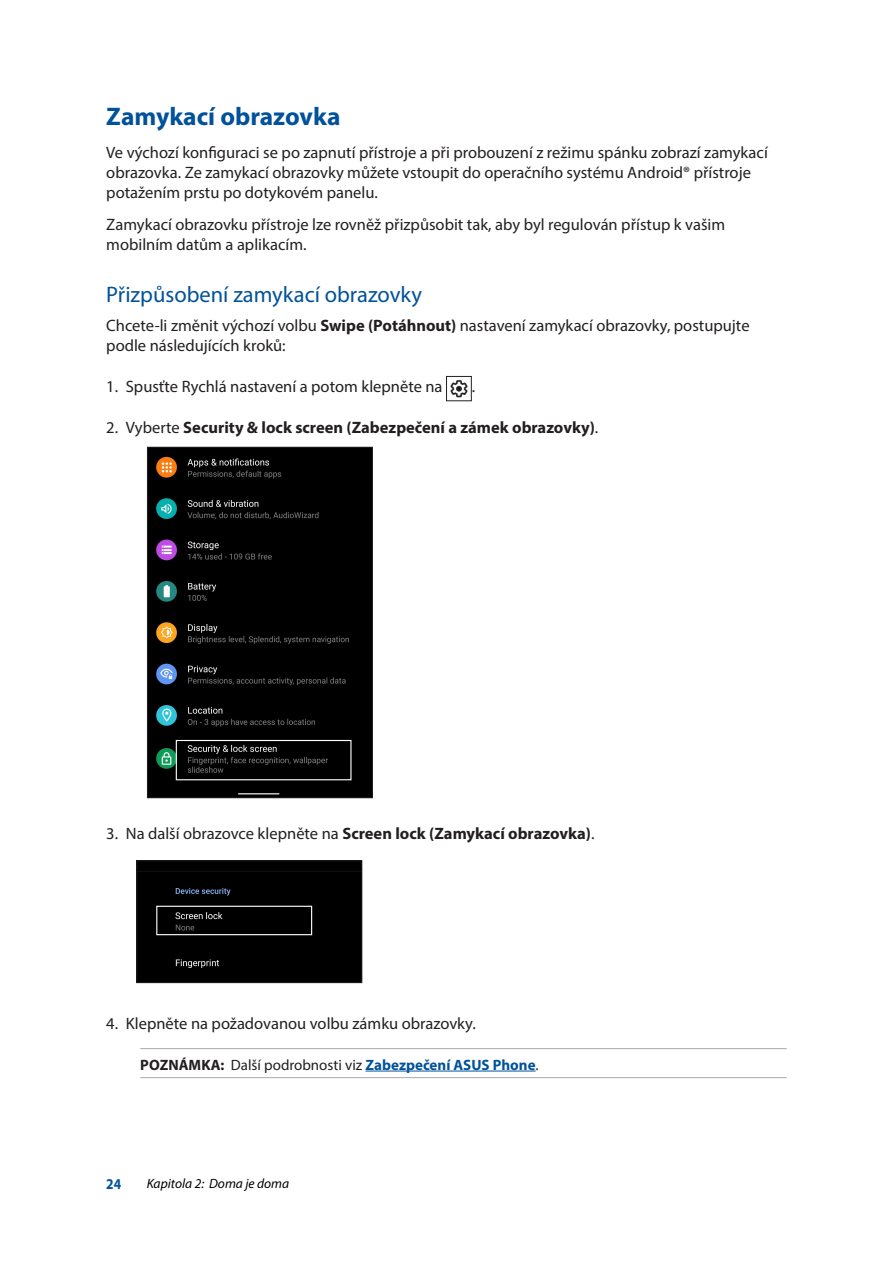
<style>
.page{position:relative;width:893px;height:1263px;background:#fff}
.page>*{position:absolute;margin:0;border:0;box-sizing:border-box;transform-origin:0 0}
.Zen_Chapter_section{font:700 25.5px "Myriad Pro";color:#01529a}
.Zen_Heading_1{font:22.5px "Myriad Pro";color:#01529a}
.Zen_Body_Text{font:16.5px/19.8px "Myriad Pro";color:#231f20}
.Zen_List{font:16.5px "Myriad Pro";color:#231f20}
.Zen_List-2{font:700 16.5px "Myriad Pro";color:#231f20}
.Zen_Message{font:15px "Myriad Pro";color:#231f20}
.t1{font:700 15px "Myriad Pro";color:#01529a;scale:.9 1}
.t2{font:italic 13.5px "Myriad Pro";color:#000}
.s1{font-weight:700}
.s2{font-weight:400}
.s3{font-weight:700;color:#01529a}
</style>
<div class="page">
<img style="left:450px;top:380px;width:18px;height:18px">
<div style="left:446px;top:376px;width:26px;height:25px;border:1px solid #231f20"></div>
<hr style="left:140px;top:1048px;width:647px;height:1px;background:#a8a9ad">
<hr style="left:140px;top:1077px;width:647px;height:1px;background:#a8a9ad">
<hr style="left:365px;top:1071px;width:171px;height:1px;background:#01529a">
<img style="left:149px;top:449px;width:222px;height:347px">
<div style="left:147px;top:447px;width:226px;height:351px;border:1px solid #231f20"></div>
<div style="left:176px;top:740px;width:175px;height:40px;border:1px solid #fff"></div>
<div style="left:139px;top:862px;width:221px;height:119px;background:#000"></div>
<div style="left:137px;top:860px;width:225px;height:123px;border:1px solid #231f20"></div>
<div style="left:156px;top:906px;width:156px;height:29px;border:1px solid #fff"></div>
<p class="Zen_Chapter_section" style="left:106px;top:100px;width:236px">Zamykací obrazovka</p>
<p class="Zen_Body_Text" style="left:106px;top:142px;width:663px">Ve výchozí konfiguraci se po zapnutí přístroje a při probouzení z režimu spánku zobrazí zamykací obrazovka. Ze zamykací obrazovky můžete vstoupit do operačního systému Android® přístroje potažením prstu po dotykovém panelu.</p>
<p class="Zen_Body_Text" style="left:106px;top:214px;width:620px">Zamykací obrazovku přístroje lze rovněž přizpůsobit tak, aby byl regulován přístup k vašim mobilním datům a aplikacím.</p>
<p class="Zen_Heading_1" style="left:106px;top:281px;width:317px">Přizpůsobení zamykací obrazovky</p>
<p class="Zen_Body_Text" style="left:106px;top:315px;width:645px">Chcete-li změnit výchozí volbu <span class="s1">Swipe (Potáhnout)</span> nastavení zamykací obrazovky, postupujte podle následujících kroků:</p>
<p class="Zen_List" style="left:106px;top:376px;width:338px">1. Spusťte Rychlá nastavení a potom klepněte na</p>
<p class="Zen_List" style="left:472px;top:376px;width:5px">.</p>
<p class="Zen_List-2" style="left:106px;top:416px;width:493px"><span class="s2">2. Vyberte</span> Security &amp; lock screen (Zabezpečení a zámek obrazovky)<span class="s2">.</span></p>
<p class="Zen_List" style="left:106px;top:823px;width:490px">3. Na další obrazovce klepněte na <span class="s1">Screen lock (Zamykací obrazovka)</span>.</p>
<p class="Zen_List" style="left:106px;top:1013px;width:371px">4. Klepněte na požadovanou volbu zámku obrazovky.</p>
<p class="Zen_Message" style="left:140px;top:1055px;width:400px"><span class="s1">POZNÁMKA:</span> Další podrobnosti viz <span class="s3">Zabezpečení ASUS Phone</span>.</p>
<p class="t1" style="left:106px;top:1174px;width:18px">24</p>
<p class="t2" style="left:147px;top:1175px;width:144px">Kapitola 2: Doma je doma</p>
</div>
